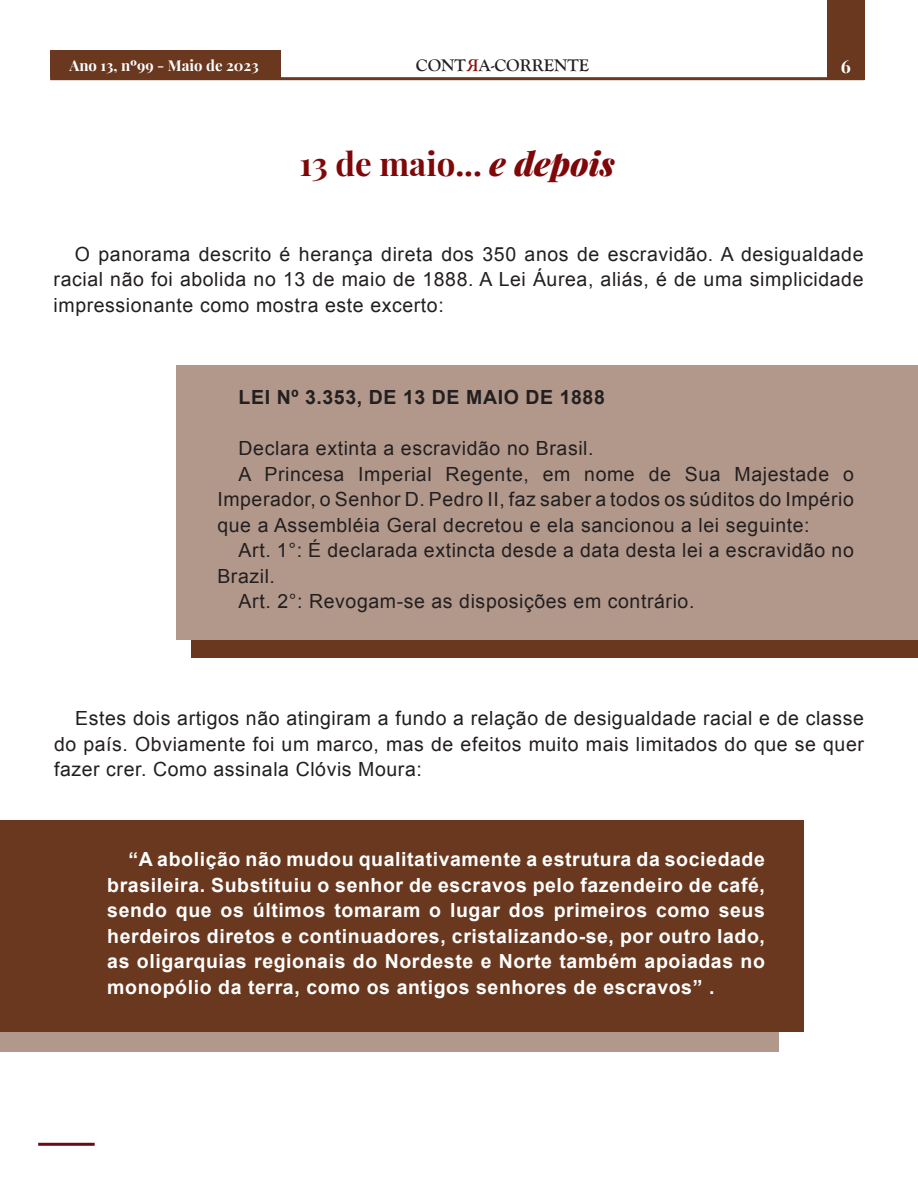
<style>
.page{position:relative;width:918px;height:1188px;background:#fff}
.page>*{position:absolute;margin:0;border:0;box-sizing:border-box;transform-origin:0 0}
.playfair{font:700 33px "Playfair Display";color:#7f0709}
.t1{font:19.5px/25.5px "Arial";letter-spacing:.03em;color:#231f20;text-align:justify}
.t2{font:700 19.5px/25.5px "Arial";letter-spacing:.03em;color:#fff;text-align:justify}
.t3{font:700 19.5px "Arial";letter-spacing:.03em;color:#231f20}
.t4{font:700 18px "Playfair Display";color:#fff}
.t5{font:700 17.55px "Goudy Old Style T";color:#231f20}
.t6{font:700 15px "Playfair Display";color:#fff}
.s1{font-weight:900;font-style:italic}
</style>
<div class="page">
<div style="left:827px;top:0;width:38px;height:80px;background:#69381e"></div>
<hr style="left:50px;top:77px;width:814px;height:3px;background:#69381e">
<hr style="left:38px;top:1143px;width:57px;height:3px;background:#6c0a12">
<div style="left:50px;top:50px;width:231px;height:28px;background:#69381e"></div>
<div style="left:192px;top:393px;width:726px;height:265px;background:#69381e"></div>
<div style="left:176px;top:366px;width:742px;height:274px;background:#b2988b"></div>
<div style="left:0;top:821px;width:779px;height:231px;background:#b2988b"></div>
<div style="left:0;top:821px;width:803px;height:211px;background:#69381e"></div>
<p class="t6" style="left:69px;top:56px;width:191px">Ano 13, nº99 - Maio de 2023</p>
<p class="t5" style="left:416px;top:55px;width:175px">CONT A-CORRENTE</p>
<p class="t4" style="left:841px;top:55px;width:12px">6</p>
<p class="playfair" style="left:299px;top:143px;width:317px">13 de maio... <span class="s1">e depois</span></p>
<p class="t1" style="left:54px;top:242px;width:811px;text-indent:21px">O panorama descrito é herança direta dos 350 anos de escravidão. A desigualdade racial não foi abolida no 13 de maio de 1888. A Lei Áurea, aliás, é de uma simplicidade impressionante como mostra este excerto:</p>
<p class="t3" style="left:239px;top:385px;width:368px">LEI Nº 3.353, DE 13 DE MAIO DE 1888</p>
<p class="t1" style="left:239px;top:436px;width:356px">Declara extinta a escravidão no Brasil.</p>
<p class="t1" style="left:217px;top:461px;width:638px;text-indent:21px">A Princesa Imperial Regente, em nome de Sua Majestade o Imperador, o Senhor D. Pedro II, faz saber a todos os súditos do Império que a Assembléia Geral decretou e ela sancionou a lei seguinte:</p>
<p class="t1" style="left:217px;top:538px;width:638px;text-indent:21px">Art. 1°: É declarada extincta desde a data desta lei a escravidão no<br>Brazil.</p>
<p class="t1" style="left:239px;top:589px;width:457px">Art. 2°: Revogam-se as disposições em contrário.</p>
<p class="t1" style="left:54px;top:706px;width:811px;text-indent:21px">Estes dois artigos não atingiram a fundo a relação de desigualdade racial e de classe do país. Obviamente foi um marco, mas de efeitos muito mais limitados do que se quer fazer crer. Como assinala Clóvis Moura:</p>
<p class="t2" style="left:107px;top:847px;width:659px;text-indent:21px">“A abolição não mudou qualitativamente a estrutura da sociedade brasileira. Substituiu o senhor de escravos pelo fazendeiro de café, sendo que os últimos tomaram o lugar dos primeiros como seus herdeiros diretos e continuadores, cristalizando-se, por outro lado, as oligarquias regionais do Nordeste e Norte também apoiadas no monopólio da terra, como os antigos senhores de escravos” .</p>
</div>
